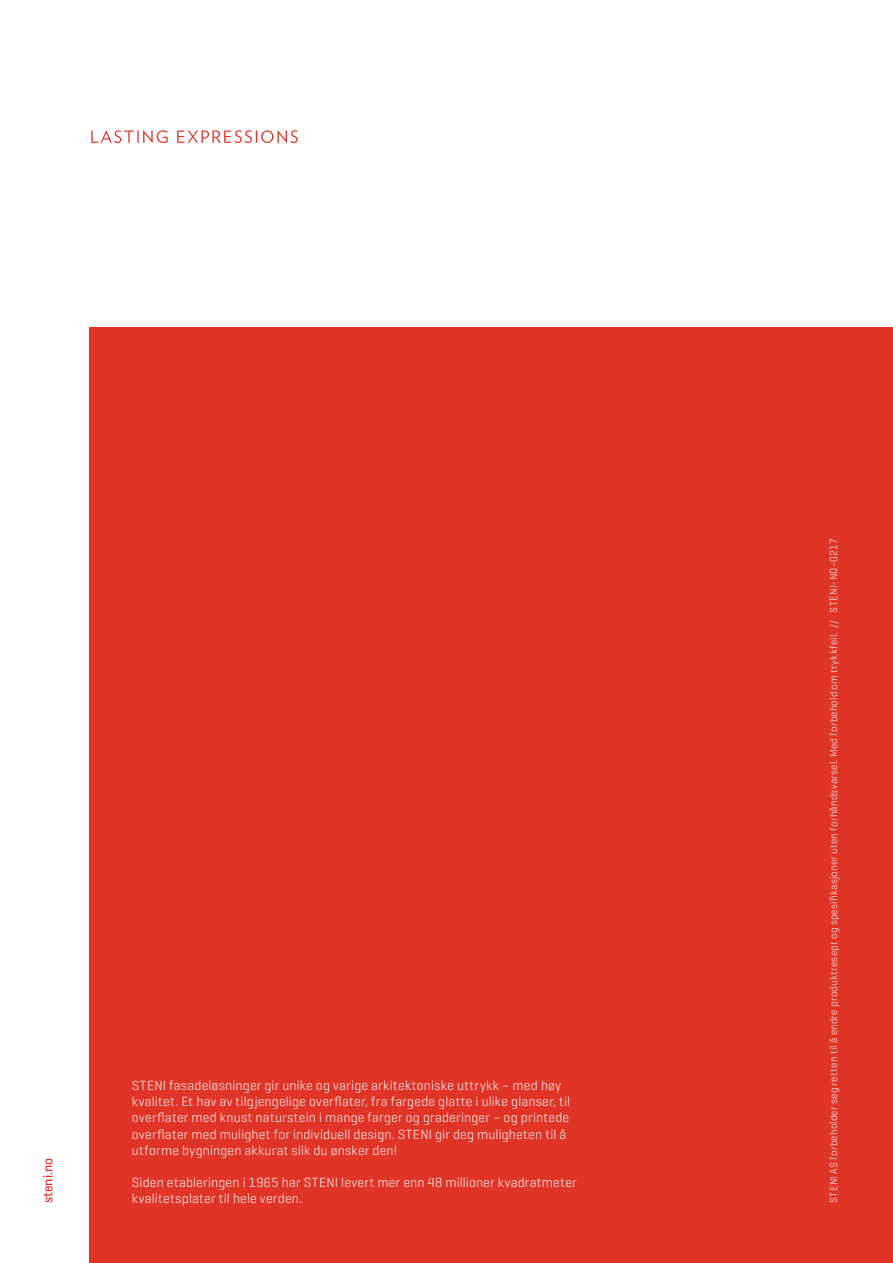
<style>
.page{position:relative;width:893px;height:1263px;background:#fff}
.page>*{position:absolute;margin:0;border:0;box-sizing:border-box;transform-origin:0 0}
.t1{font:300 13.5px/16.2px "Geogrotesque";letter-spacing:.015em;color:#fff}
.t2{font:500 13.5px "Geogrotesque";color:#e03427}
.t3{font:300 10.5px "Geogrotesque";letter-spacing:.03em;color:#fff}
</style>
<div class="page">
<div style="left:89px;top:327px;width:804px;height:936px;background:#e03427"></div>
<svg style="left:91px;top:130px;width:207px;height:13px"></svg>
<p class="t2" style="left:40px;top:1203px;width:47px;rotate:-90deg">steni.no</p>
<p class="t1" style="left:132px;top:1077px;width:440px">STENI fasadeløsninger gir unike og varige arkitektoniske uttrykk – med høy kvalitet. Et hav av tilgjengelige overflater, fra fargede glatte i ulike glanser, til overflater med knust naturstein i mange farger og graderinger – og printede overflater med mulighet for individuell design. STENI gir deg muligheten til å utforme bygningen akkurat slik du ønsker den!</p>
<p class="t1" style="left:132px;top:1174px;width:446px">Siden etableringen i 1965 har STENI levert mer enn 48 millioner kvadratmeter kvalitetsplater til hele verden.</p>
<p class="t3" style="left:827px;top:1203px;width:666px;rotate:-90deg">STENI AS forbeholder seg retten til å endre produktresept og spesifikasjoner uten forhåndsvarsel. Med forbehold om trykkfeil. // STENI-NO-0217</p>
</div>
